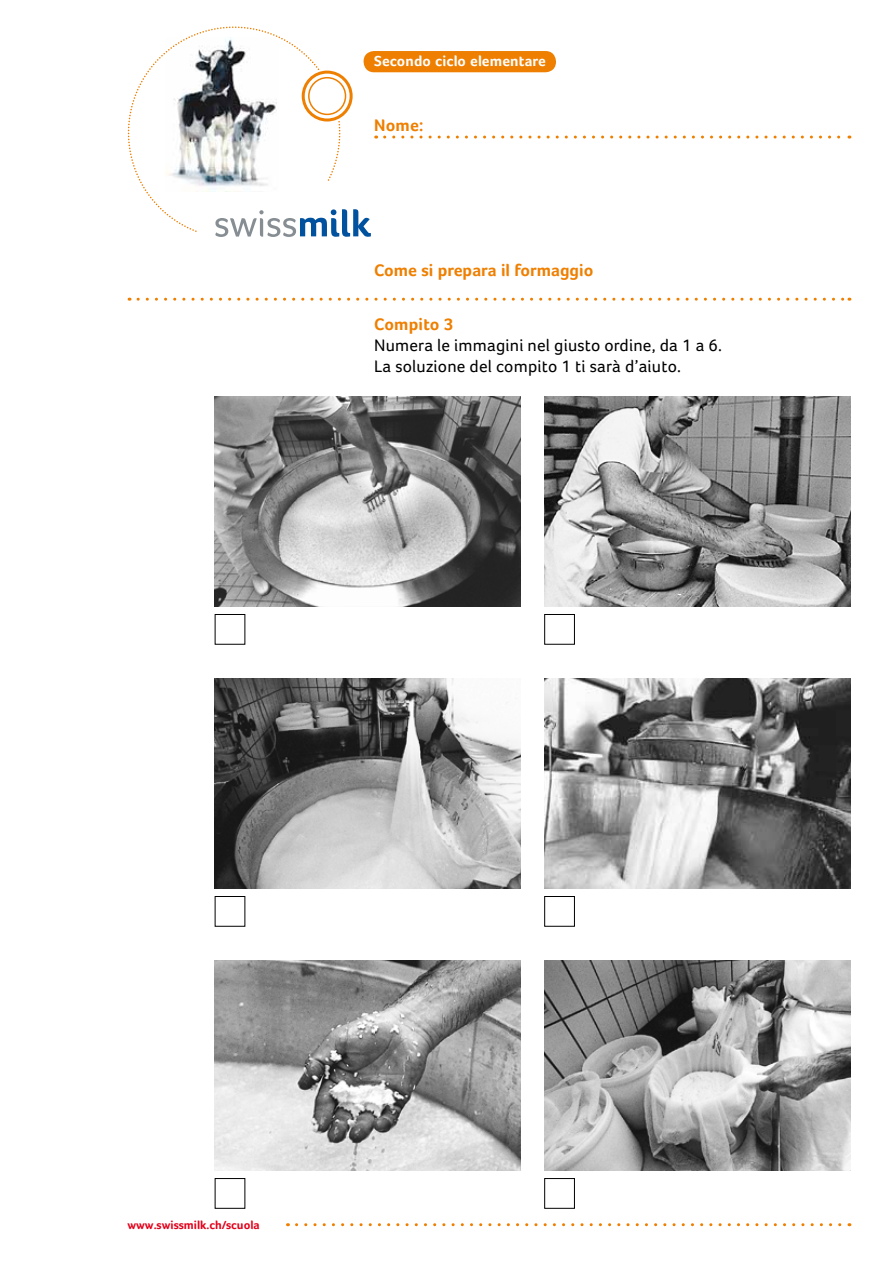
<style>
.page{position:relative;width:893px;height:1263px;background:#fff}
.page>*{position:absolute;margin:0;border:0;box-sizing:border-box;transform-origin:0 0}
.t1{font:17.25px/21px "Foco";letter-spacing:.01em;color:#000}
.t2{font:700 17.25px "Foco";color:#ee7f00}
.t3{font:700 15px "Foco";letter-spacing:.01em;color:#fff}
.t4{font:700 12px "Foco";color:#e2001a}
</style>
<div class="page">
<svg style="left:297px;top:1223px;width:553px;height:3px"></svg>
<svg style="left:138px;top:298px;width:712px;height:3px"></svg>
<svg style="left:128px;top:26px;width:249px;height:211px"></svg>
<svg style="left:385px;top:136px;width:465px;height:3px"></svg>
<div style="left:364px;top:51px;width:192px;height:21px;background:#ee7f00;border-radius:11px"></div>
<img style="left:215px;top:396px;width:306px;height:210px">
<img style="left:215px;top:678px;width:306px;height:210px">
<img style="left:215px;top:960px;width:306px;height:210px">
<img style="left:544px;top:396px;width:306px;height:210px">
<img style="left:544px;top:678px;width:306px;height:210px">
<img style="left:544px;top:960px;width:306px;height:210px">
<div style="left:215px;top:896px;width:30px;height:31px;border:1px solid #000"></div>
<div style="left:215px;top:1178px;width:30px;height:31px;border:1px solid #000"></div>
<div style="left:544px;top:614px;width:31px;height:31px;border:1px solid #000"></div>
<div style="left:544px;top:896px;width:31px;height:31px;border:1px solid #000"></div>
<div style="left:544px;top:1178px;width:31px;height:31px;border:1px solid #000"></div>
<p class="t3" style="left:374px;top:52px;width:173px">Secondo ciclo elementare</p>
<p class="t2" style="left:374px;top:115px;width:51px">Nome:</p>
<p class="t2" style="left:374px;top:260px;width:221px">Come si prepara il formaggio</p>
<p class="t2" style="left:374px;top:314px;width:81px">Compito 3</p>
<p class="t1" style="left:374px;top:335px;width:349px">Numera le immagini nel giusto ordine, da 1 a 6.<br>La soluzione del compito 1 ti sarà d’aiuto.</p>
<p class="t4" style="left:128px;top:1218px;width:134px">www.swissmilk.ch/scuola</p>
</div>
